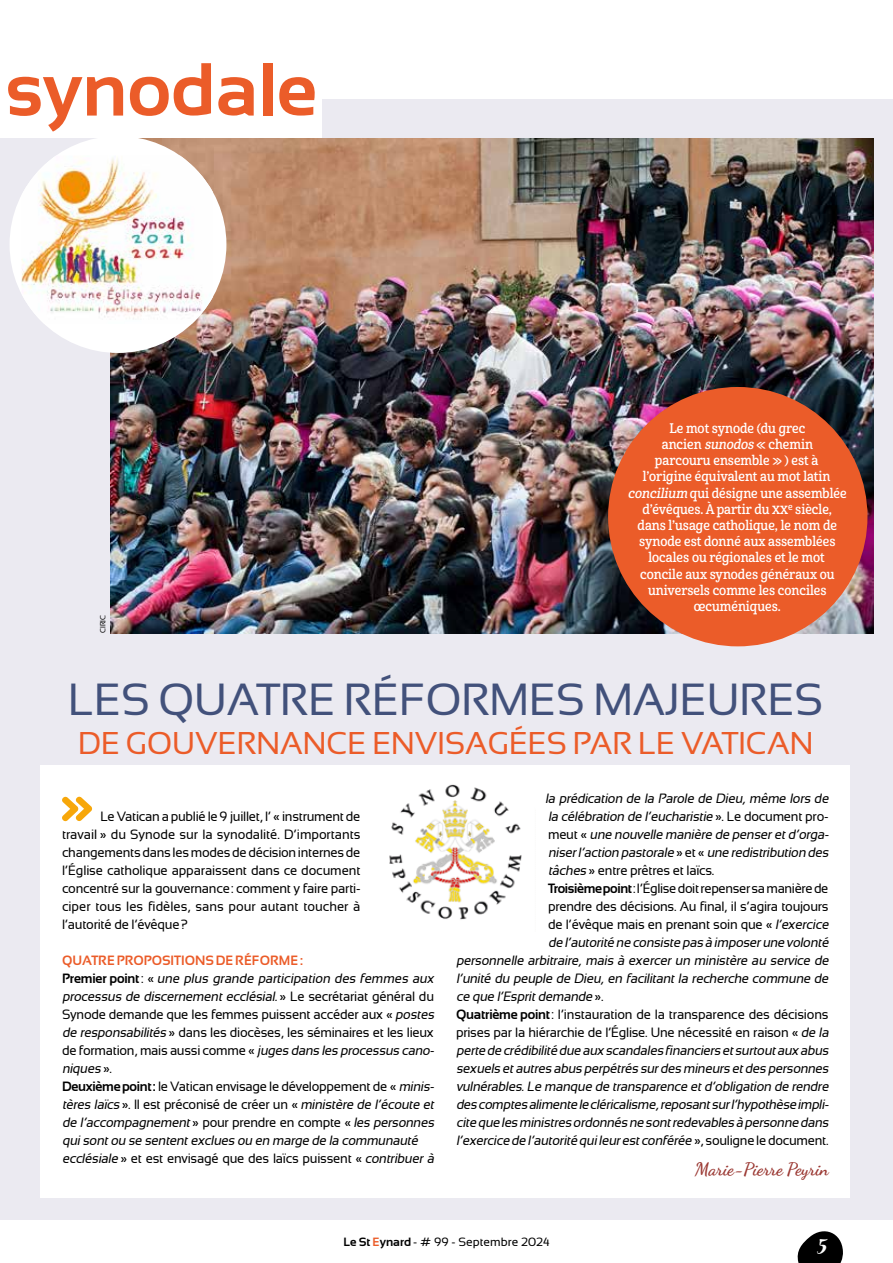
<style>
.page{position:relative;width:893px;height:1263px;background:#fff}
.page>*{position:absolute;margin:0;border:0;box-sizing:border-box;transform-origin:0 0}
.t1{font:700 75px "Sansation";color:#eb5c29}
.t2{font:45px "Sansation";color:#42517b}
.t3{font:31.5px "Sansation";color:#eb5c29}
.t4{font:22.5px "Battalfree";color:#fff}
.t5{font:18px "Dancing Script";color:#9b3933}
.t6{font:italic 13.5px/18px "Sansation";letter-spacing:-.02em;color:#000}
.t7{font:13.5px/18px "Sansation";letter-spacing:-.02em;color:#000;text-align:justify}
.t8{font:13.5px/16.2px "Cabrito Con Dem";color:#fff;text-align:center}
.t9{font:12px "Sansation";color:#000}
.t10{font:7.5px "Sansation";letter-spacing:-.015em;color:#000}
.s1{font-style:italic}
.s2{font-weight:700;font-style:normal;color:#eb5c29}
.s3{font-weight:700;font-style:normal}
.s4{font-style:normal}
.s5{font-weight:700}
.s6{font-weight:700;color:#eb5c29}
</style>
<div class="page">
<svg style="left:797px;top:1231px;width:46px;height:32px"></svg>
<div style="left:0;top:99px;width:893px;height:1120px;background:#ebeaf1"></div>
<div style="left:41px;top:765px;width:809px;height:433px;background:#fff"></div>
<svg style="left:62px;top:796px;width:30px;height:26px"></svg>
<div style="left:0;top:38px;width:321px;height:100px;background:#fff"></div>
<img style="left:389px;top:784px;width:133px;height:136px">
<img style="left:111px;top:138px;width:762px;height:496px">
<div style="left:608px;top:387px;width:259px;height:259px;background:#eb5c29;border-radius:50%"></div>
<div style="left:10px;top:136px;width:216px;height:217px;background:#fff;border-radius:50%"></div>
<img style="left:22px;top:156px;width:191px;height:168px">
<h1 class="t1" style="left:5px;top:48px;width:313px">synodale</h1>
<p class="t10" style="left:99px;top:633px;width:19px;rotate:-90deg">CIRIC</p>
<p class="t8" style="left:628px;top:420px;width:220px">Le mot synode (du grec<br>ancien <span class="s1">sunodos</span> « chemin<br>parcouru ensemble » ) est à<br>l’origine équivalent au mot latin <span class="s1">concilium</span> qui désigne une assemblée d’évêques. À partir du xx<sup>e</sup> siècle, dans l’usage catholique, le nom de synode est donné aux assemblées locales ou régionales et le mot concile aux synodes généraux ou universels comme les conciles œcuméniques.</p>
<h2 class="t2" style="left:68px;top:675px;width:757px">LES QUATRE RÉFORMES MAJEURES</h2>
<h3 class="t3" style="left:78px;top:726px;width:737px">DE GOUVERNANCE ENVISAGÉES PAR LE VATICAN</h3>
<p class="t7" style="left:62px;top:807px;width:300px;text-indent:38px">Le Vatican a publié le 9 juillet, l’ « instrument de travail » du Synode sur la synodalité. D’importants changements dans les modes de décision internes de l’Église catholique apparaissent dans ce document concentré sur la gouvernance: comment y faire parti&shy;ciper tous les fidèles, sans pour autant toucher à l’autorité de l’évêque?</p>
<p class="t6" style="left:62px;top:951px;width:376px"><span class="s2">QUATRE PROPOSITIONS DE RÉFORME:<br></span><span class="s3">P rem i er po i n t</span> <span class="s4">: «</span> une plus grande participation des femmes aux processus de discernement ecclésial. <span class="s4">» L e s e c r é t a r i a t g é n é r a l d u Synode demande que les femmes puissent accéder aux «</span> postes de responsabilités<span class="s4">» dans les diocèses, les séminaires et les lieux de formation, mais aussi comme «</span> juges dans les processus cano&shy;niques <span class="s4">» .<br></span><span class="s3">Deuxième point:</span> <span class="s4">le Vatican envisage le développement de «</span> minis&shy;tères laïcs <span class="s4">» . I l es t p réc o n i s é d e c rée r u n «</span> ministère de l’écoute et de l’accompagnement <span class="s4">» p o u r p r e n d r e e n c o m p t e «</span> les personnes quisontou se sententexclues ou en marge de la communauté ecclésiale<span class="s4">» et est envisagé que des laïcs puissent «</span> contribuer à</p>
<p class="t6" style="left:545px;top:789px;width:288px">la prédication de la Parole de Dieu, même lors de</p>
<p class="t6" style="left:548px;top:807px;width:282px">la célébration de l’eucharistie <span class="s4">» . L e d o c u m e n t p r o -</span></p>
<p class="t6" style="left:548px;top:825px;width:285px"><span class="s4">m e u t «</span> une nouvelle manière de penseretd’orga-</p>
<p class="t6" style="left:548px;top:843px;width:285px">niserl’action pastorale <span class="s4">» e t «</span> une redistribution des</p>
<p class="t7" style="left:548px;top:861px;width:168px"><span class="s1">tâches</span>» entre prêtres et laïcs.</p>
<p class="t7" style="left:548px;top:879px;width:282px"><span class="s5">Troisième point</span>: l’Église doit repenser sa manière de</p>
<p class="t7" style="left:548px;top:897px;width:282px">prendre des décisions. Au final, il s’agira toujours</p>
<p class="t7" style="left:548px;top:915px;width:285px">de l’évêque mais en prenant soin que « <span class="s1">l’exercice</span></p>
<p class="t6" style="left:548px;top:933px;width:285px">de l’autorité ne consiste pas à imposerune volonté</p>
<p class="t6" style="left:456px;top:951px;width:377px">personnelle arbitraire, mais à exercer un ministère au service de</p>
<p class="t6" style="left:456px;top:969px;width:377px">l’unité du peuple de Dieu, en facilitant la recherche commune de</p>
<p class="t6" style="left:456px;top:987px;width:149px">ce que l’Espritdemande <span class="s4">» .</span></p>
<p class="t7" style="left:456px;top:1005px;width:374px"><span class="s5">Quatrième point</span>: l’instauration de la transparence des décisions</p>
<p class="t7" style="left:456px;top:1023px;width:377px">prises par la hiérarchie de l’Église. Une nécessité en raison « <span class="s1">de la</span></p>
<p class="t6" style="left:456px;top:1041px;width:377px">perte de crédibilité due aux scandales financiers etsurtoutaux abus</p>
<p class="t6" style="left:456px;top:1059px;width:377px">sexuels etautres abus perpétrés surdes mineurs etdes personnes</p>
<p class="t6" style="left:456px;top:1077px;width:377px">vulnérables.Le manque de transparence etd’obligation de rendre</p>
<p class="t6" style="left:456px;top:1095px;width:377px">des comptes alimente le cléricalisme,reposantsurl’hypothèse impli-</p>
<p class="t6" style="left:456px;top:1113px;width:377px">cite que les ministres ordonnés ne sontredevables à personne dans</p>
<p class="t6" style="left:456px;top:1131px;width:374px">l’exercice de l’autorité quileurestconférée <span class="s4">» , s o u l i g n e l e d o c u m e n t .</span></p>
<h3 class="t5" style="left:695px;top:1155px;width:135px">Marie-Pierre Peyrin</h3>
<p class="t9" style="left:343px;top:1235px;width:208px"><span class="s5">Le St</span> <span class="s6">E</span><span class="s5">ynard</span> - # 99 - Septembre 2024</p>
<h3 class="t4" style="left:818px;top:1228px;width:12px">5</h3>
</div>
